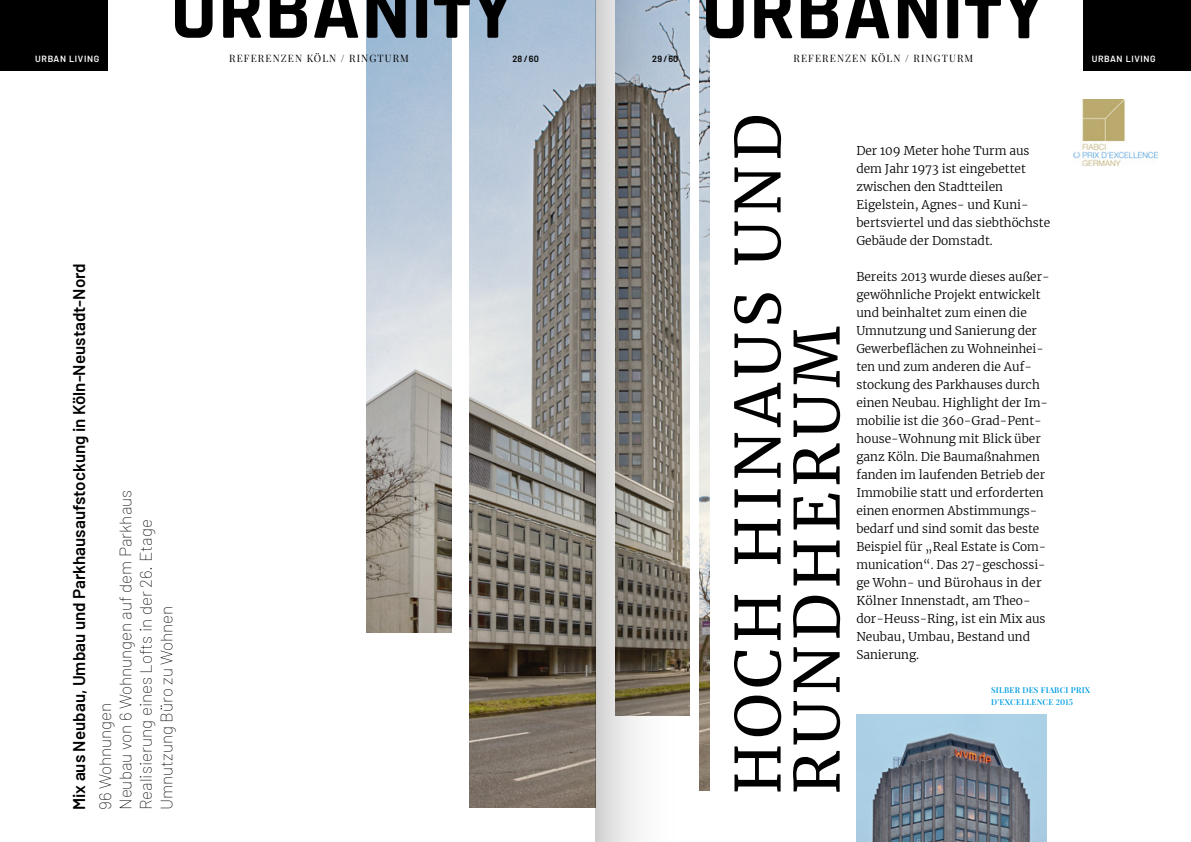
<style>
.page{position:relative;width:1191px;height:842px;background:#fff}
.page>*{position:absolute;margin:0;border:0;box-sizing:border-box;transform-origin:0 0}
.t1{font:62px/59px "Merriweather";letter-spacing:.08em;color:#000}
.t2{font:100 17px/20.4px "Barlow";color:#000}
.t3{font:600 17px "Barlow";color:#000}
.t4{font:300 12px/18px "Merriweather";color:#000}
.t5{font:10px "Playfair Display";letter-spacing:.11em;color:#000}
.t6{font:600 9px "Barlow";letter-spacing:.07em;color:#fff}
.t7{font:600 9px "Barlow";letter-spacing:.01em;color:#000}
.t8{font:600 8px/12px "Playfair Display";letter-spacing:.03em;color:#009fe3}
</style>
<div class="page">
<img style="left:469px;top:0;width:126px;height:808px">
<img style="left:366px;top:0;width:85px;height:632px">
<img style="left:856px;top:714px;width:190px;height:128px">
<svg style="left:175px;top:0;width:132px;height:38px"></svg>
<svg style="left:367px;top:0;width:147px;height:38px;background:#5d6a76"></svg>
<svg style="left:314px;top:0;width:44px;height:38px"></svg>
<svg style="left:712px;top:0;width:126px;height:38px"></svg>
<svg style="left:898px;top:0;width:140px;height:38px"></svg>
<svg style="left:845px;top:0;width:44px;height:38px"></svg>
<div style="left:1083px;top:0;width:108px;height:71px;background:#000"></div>
<div style="left:0;top:0;width:108px;height:71px;background:#000"></div>
<img style="left:1073px;top:99px;width:84px;height:67px">
<svg style="left:595px;top:0;width:117px;height:842px"></svg>
<p class="t6" style="left:35px;top:53px;width:66px">URBAN LIVING</p>
<p class="t5" style="left:229px;top:52px;width:181px">REFERENZEN KÖLN / RINGTURM</p>
<p class="t7" style="left:512px;top:53px;width:28px">28/60</p>
<p class="t7" style="left:652px;top:53px;width:28px">29/60</p>
<p class="t5" style="left:793px;top:52px;width:181px">REFERENZEN KÖLN / RINGTURM</p>
<p class="t6" style="left:1091px;top:53px;width:66px">URBAN LIVING</p>
<h2 class="t3" style="left:66px;top:810px;width:548px;rotate:-90deg">Mix aus Neubau, Umbau und Parkhausaufstockung in Köln-Neustadt-Nord</h2>
<h2 class="t2" style="left:94px;top:810px;width:322px;rotate:-90deg">96 Wohnungen<br>Neubau von 6 Wohnungen auf dem Parkhaus<br>Realisierung eines Lofts in der 26. Etage<br>Umnutzung Büro zu Wohnen</h2>
<h1 class="t1" style="left:727px;top:795px;width:682px;rotate:-90deg">HOCH HINAUS UND<br>RUNDHERUM</h1>
<p class="t4" style="left:856px;top:141px;width:195px">Der 109 Meter hohe Turm aus dem Jahr 1973 ist eingebettet zwischen den Stadtteilen<br>Eigelstein, Agnes- und Kuni&shy;bertsviertel und das siebthöchste<br>Gebäude der Domstadt.</p>
<p class="t4" style="left:856px;top:267px;width:195px">Bereits 2013 wurde dieses außer&shy;gewöhnliche Projekt entwickelt und beinhaltet zum einen die<br>Umnutzung und Sanierung der<br>Gewerbeflächen zu Wohneinhei&shy;ten und zum anderen die Auf&shy;stockung des Parkhauses durch einen Neubau. Highlight der Im&shy;mobilie ist die 360-Grad-Pent&shy;house-Wohnung mit Blick über ganz Köln. Die Baumaßnahmen fanden im laufenden Betrieb der<br>Immobilie statt und erforderten einen enormen Abstimmungs&shy;bedarf und sind somit das beste<br>Beispiel für „Real Estate is Com&shy;munication“. Das 27-geschossi&shy;ge Wohn- und Bürohaus in der<br>Kölner Innenstadt, am Theo&shy;dor-Heuss-Ring, ist ein Mix aus<br>Neubau, Umbau, Bestand und<br>Sanierung.</p>
<p class="t8" style="left:991px;top:683px;width:101px">SILBER DES FIABCI PRIX<br>D’EXCELLENCE 2015</p>
</div>
